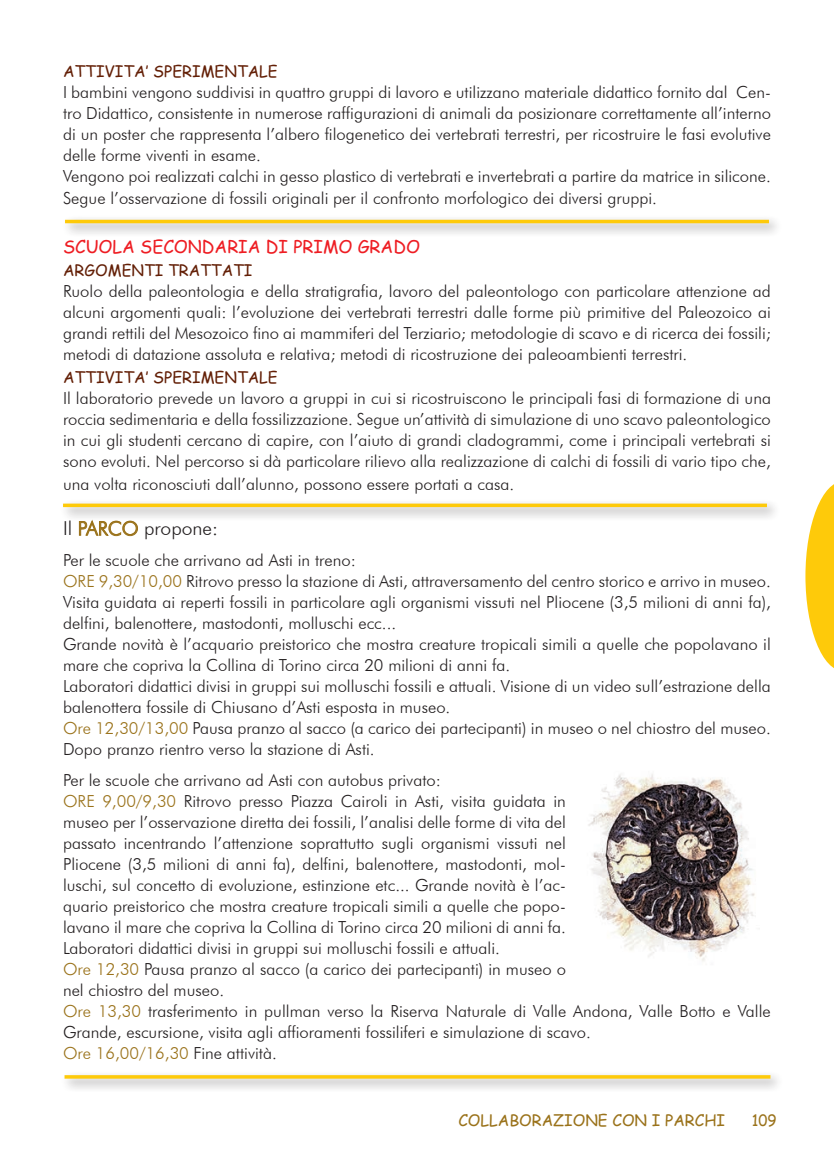
<style>
.page{position:relative;width:834px;height:1166px;background:#fff}
.page>*{position:absolute;margin:0;border:0;box-sizing:border-box;transform-origin:0 0}
.t1{font:300 19.25px "Futura BT";color:#231f20}
.t2{font:17.5px "Comic Sans MS";color:#ee1d23}
.t3{font:300 16.62px/21px "Futura BT";color:#231f20;text-align:justify}
.t4{font:300 16.62px "Futura BT";color:#9a721a}
.t5{font:15.75px "Comic Sans MS";color:#631f06}
.t6{font:15.75px "Comic Sans MS";color:#9a721a}
.t7{font:15.75px "Comic Sans MS";color:#9a721a;scale:.94 1}
.s1{color:#9a721a}
.s2{color:#231f20}
</style>
<div class="page">
<svg style="left:805px;top:485px;width:28px;height:183px"></svg>
<div style="left:60px;top:1070px;width:724px;height:23px;background:#231f20;opacity:.5"></div>
<hr style="left:64px;top:1075px;width:706px;height:3px;background:#feca0a">
<div style="left:61px;top:215px;width:721px;height:23px;background:#231f20;opacity:.5"></div>
<hr style="left:65px;top:220px;width:703px;height:3px;background:#feca0a">
<div style="left:59px;top:499px;width:721px;height:23px;background:#231f20;opacity:.5"></div>
<hr style="left:63px;top:504px;width:703px;height:3px;background:#feca0a">
<img style="left:588px;top:774px;width:167px;height:188px">
<p class="t5" style="left:63px;top:59px;width:216px">ATTIVITA’ SPERIMENTALE</p>
<p class="t3" style="left:63px;top:81px;width:709px">I bambini vengono suddivisi in quattro gruppi di lavoro e utilizzano materiale didattico fornito dal Cen&shy;tro Didattico, consistente in numerose raffigurazioni di animali da posizionare correttamente all’interno di un poster che rappresenta l’albero filogenetico dei vertebrati terrestri, per ricostruire le fasi evolutive delle forme viventi in esame.</p>
<p class="t3" style="left:63px;top:165px;width:709px">Vengono poi realizzati calchi in gesso plastico di vertebrati e invertebrati a partire da matrice in silicone.</p>
<p class="t3" style="left:63px;top:188px;width:595px">Segue l’osservazione di fossili originali per il confronto morfologico dei diversi gruppi.</p>
<p class="t2" style="left:63px;top:234px;width:358px">SCUOLA SECONDARIA DI PRIMO GRADO</p>
<p class="t5" style="left:63px;top:259px;width:191px">ARGOMENTI TRATTATI</p>
<p class="t3" style="left:63px;top:281px;width:709px">Ruolo della paleontologia e della stratigrafia, lavoro del paleontologo con particolare attenzione ad alcuni argomenti quali: l’evoluzione dei vertebrati terrestri dalle forme più primitive del Paleozoico ai grandi rettili del Mesozoico fino ai mammiferi del Terziario; metodologie di scavo e di ricerca dei fossili; metodi di datazione assoluta e relativa; metodi di ricostruzione dei paleoambienti terrestri.</p>
<p class="t5" style="left:63px;top:366px;width:216px">ATTIVITA’ SPERIMENTALE</p>
<p class="t3" style="left:63px;top:387px;width:709px">Il laboratorio prevede un lavoro a gruppi in cui si ricostruiscono le principali fasi di formazione di una roccia sedimentaria e della fossilizzazione. Segue un’attività di simulazione di uno scavo paleontologico in cui gli studenti cercano di capire, con l’aiuto di grandi cladogrammi, come i principali vertebrati si sono evoluti. Nel percorso si dà particolare rilievo alla realizzazione di calchi di fossili di vario tipo che,</p>
<p class="t3" style="left:63px;top:473px;width:452px">una volta riconosciuti dall’alunno, possono essere portati a casa.</p>
<p class="t1" style="left:63px;top:517px;width:156px">Il <span class="s1">PARCO</span> propone:</p>
<p class="t3" style="left:63px;top:550px;width:294px">Per le scuole che arrivano ad Asti in treno:</p>
<p class="t3" style="left:63px;top:571px;width:709px"><span class="s1">ORE 9,30/10,00</span> Ritrovo presso la stazione di Asti, attraversamento del centro storico e arrivo in museo.<br>Visita guidata ai reperti fossili in particolare agli organismi vissuti nel Pliocene (3,5 milioni di anni fa), delfini, balenottere, mastodonti, molluschi ecc...</p>
<p class="t3" style="left:63px;top:634px;width:709px">Grande novità è l’acquario preistorico che mostra creature tropicali simili a quelle che popolavano il mare che copriva la Collina di Torino circa 20 milioni di anni fa.</p>
<p class="t3" style="left:63px;top:676px;width:709px">Laboratori didattici divisi in gruppi sui molluschi fossili e attuali. Visione di un video sull’estrazione della balenottera fossile di Chiusano d’Asti esposta in museo.</p>
<p class="t3" style="left:63px;top:718px;width:709px"><span class="s1">Ore 12,30/13,00</span> Pausa pranzo al sacco (a carico dei partecipanti) in museo o nel chiostro del museo.<br>Dopo pranzo rientro verso la stazione di Asti.</p>
<p class="t3" style="left:63px;top:769px;width:379px">Per le scuole che arrivano ad Asti con autobus privato:</p>
<p class="t3" style="left:63px;top:790px;width:504px"><span class="s1">ORE 9,00/9,30</span> Ritrovo presso Piazza Cairoli in Asti, visita guidata in museo per l’osservazione diretta dei fossili, l’analisi delle forme di vita del passato incentrando l’attenzione soprattutto sugli organismi vissuti nel Pliocene (3,5 milioni di anni fa), delfini, balenottere, mastodonti, mol&shy;luschi, sul concetto di evoluzione, estinzione etc... Grande novità è l’ac&shy;quario preistorico che mostra creature tropicali simili a quelle che popo&shy;lavano il mare che copriva la Collina di Torino circa 20 milioni di anni fa.</p>
<p class="t3" style="left:63px;top:937px;width:438px">Laboratori didattici divisi in gruppi sui molluschi fossili e attuali.</p>
<p class="t3" style="left:63px;top:958px;width:504px"><span class="s1">Ore 12,30</span> Pausa pranzo al sacco (a carico dei partecipanti) in museo o nel chiostro del museo.</p>
<p class="t3" style="left:63px;top:1000px;width:709px"><span class="s1">Ore 13,30</span> trasferimento in pullman verso la Riserva Naturale di Valle Andona, Valle Botto e Valle<br>Grande, escursione, visita agli affioramenti fossiliferi e simulazione di scavo.</p>
<p class="t4" style="left:63px;top:1043px;width:215px">Ore 16,00/16,30 <span class="s2">Fine attività.</span></p>
<p class="t6" style="left:458px;top:1108px;width:268px">COLLABORAZIONE CON I PARCHI</p>
<p class="t7" style="left:751px;top:1108px;width:28px">109</p>
</div>
